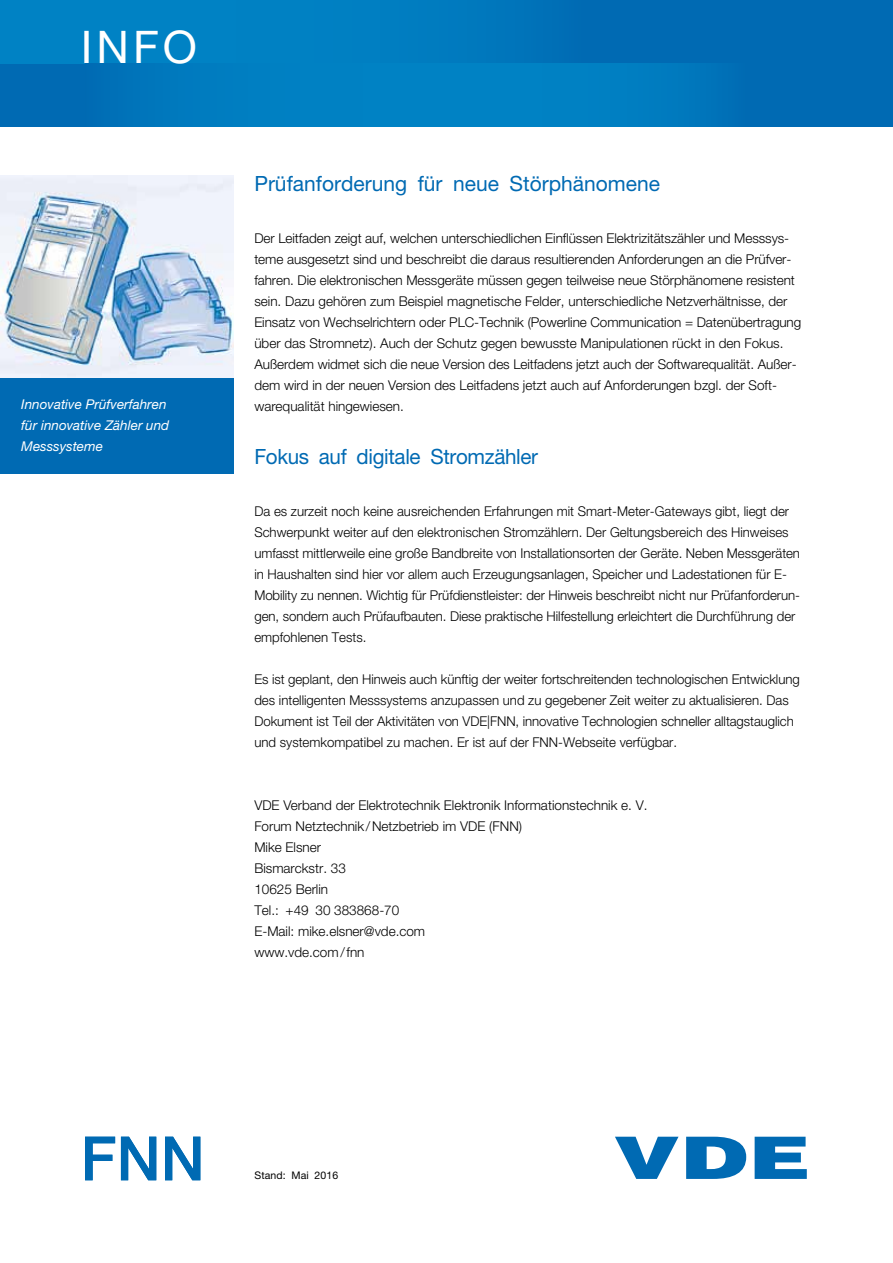
<style>
.page{position:relative;width:893px;height:1263px;background:#fff}
.page>*{position:absolute;margin:0;border:0;box-sizing:border-box;transform-origin:0 0}
.t1{font:45px "Helvetica Neue";color:#fff}
.t2{font:21px "Helvetica Neue";color:#006ab3}
.t3{font:300 13.5px/21px "Helvetica Neue";letter-spacing:-.005em;color:#000}
.t4{font:italic 13.5px/21px "Helvetica Neue LT Std";color:#fff}
.t5{font:10.5px "Helvetica Neue";letter-spacing:.015em;color:#000}
</style>
<div class="page">
<div style="left:0;top:0;width:893px;height:126px;background:#006ab3"></div>
<div style="left:0;top:0;width:582px;height:63px;background:linear-gradient(to right,#0087c7,#0075ba)"></div>
<div style="left:140px;top:63px;width:251px;height:63px;background:#007fc2"></div>
<div style="left:391px;top:63px;width:355px;height:63px;background:linear-gradient(to right,#0087c7,#0075bb)"></div>
<svg style="left:615px;top:1137px;width:63px;height:42px"></svg>
<svg style="left:686px;top:1137px;width:60px;height:42px"></svg>
<svg style="left:755px;top:1137px;width:52px;height:42px"></svg>
<svg style="left:85px;top:1137px;width:30px;height:43px"></svg>
<svg style="left:121px;top:1137px;width:35px;height:43px"></svg>
<svg style="left:165px;top:1137px;width:35px;height:43px"></svg>
<img style="left:0;top:176px;width:234px;height:202px">
<div style="left:0;top:378px;width:234px;height:96px;background:#006ab3"></div>
<h1 class="t1" style="left:81px;top:20px;width:118px">INFO</h1>
<p class="t4" style="left:21px;top:394px;width:150px">Innovative Prüfverfahren für innovative Zähler und<br>Messsysteme</p>
<h2 class="t2" style="left:254px;top:171px;width:407px">Prüfanforderung für neue Störphänomene</h2>
<p class="t3" style="left:254px;top:227px;width:548px">Der Leitfaden zeigt auf, welchen unterschiedlichen Einflüssen Elektrizitätszähler und Messsys&shy;teme ausgesetzt sind und beschreibt die daraus resultierenden Anforderungen an die Prüfver&shy;fahren. Die elektronischen Messgeräte müssen gegen teilweise neue Störphänomene resistent sein. Dazu gehören zum Beispiel magnetische Felder, unterschiedliche Netzverhältnisse, der Einsatz von Wechselrichtern oder PLC-Technik (Powerline Communication = Datenübertragung über das Stromnetz). Auch der Schutz gegen bewusste Manipulationen rückt in den Fokus.<br>Außerdem widmet sich die neue Version des Leitfadens jetzt auch der Softwarequalität. Außer&shy;dem wird in der neuen Version des Leitfadens jetzt auch auf Anforderungen bzgl. der Soft&shy;warequalität hingewiesen.</p>
<h2 class="t2" style="left:254px;top:444px;width:285px">Fokus auf digitale Stromzähler</h2>
<p class="t3" style="left:254px;top:500px;width:547px">Da es zurzeit noch keine ausreichenden Erfahrungen mit Smart-Meter-Gateways gibt, liegt der Schwerpunkt weiter auf den elektronischen Stromzählern. Der Geltungsbereich des Hinweises umfasst mittlerweile eine große Bandbreite von Installationsorten der Geräte. Neben Messgeräten in Haushalten sind hier vor allem auch Erzeugungsanlagen, Speicher und Ladestationen für E-Mobility zu nennen. Wichtig für Prüfdienstleister: der Hinweis beschreibt nicht nur Prüfanforderun&shy;gen, sondern auch Prüfaufbauten. Diese praktische Hilfestellung erleichtert die Durchführung der empfohlenen Tests.</p>
<p class="t3" style="left:254px;top:668px;width:547px">Es ist geplant, den Hinweis auch künftig der weiter fortschreitenden technologischen Entwicklung des intelligenten Messsystems anzupassen und zu gegebener Zeit weiter zu aktualisieren. Das Dokument ist Teil der Aktivitäten von VDE|FNN, innovative Technologien schneller alltagstauglich und systemkompatibel zu machen. Er ist auf der FNN-Webseite verfügbar.</p>
<p class="t3" style="left:254px;top:794px;width:395px">VDE Verband der Elektrotechnik Elektronik Informationstechnik e. V.<br>Forum Netztechnik/Netzbetrieb im VDE (FNN)<br>Mike Elsner<br>Bismarckstr. 33<br>10625 Berlin<br>Tel.: +49 30 383868-70<br>E-Mail: mike.elsner@vde.com<br>www.vde.com/fnn</p>
<p class="t5" style="left:254px;top:1169px;width:85px">Stand: Mai 2016</p>
</div>
